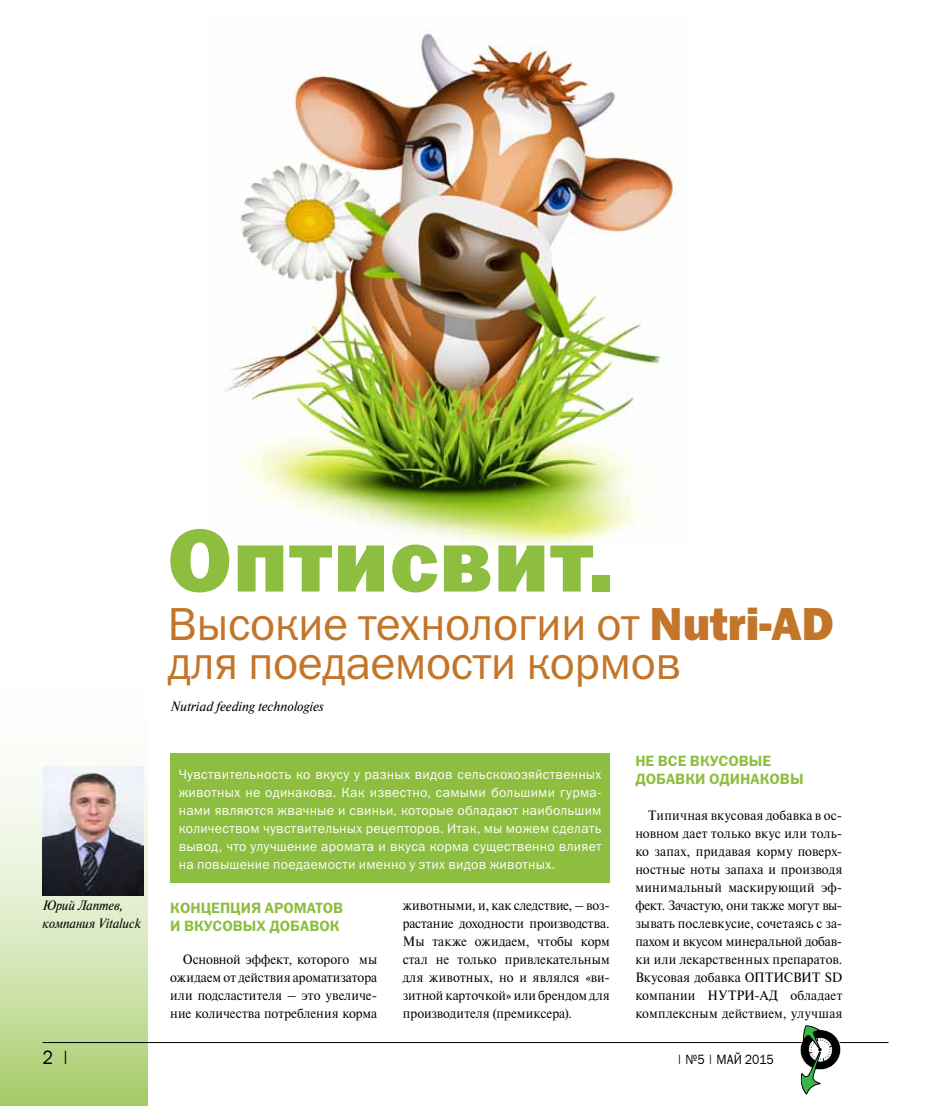
<style>
.page{position:relative;width:936px;height:1106px;background:#fff}
.page>*{position:absolute;margin:0;border:0;box-sizing:border-box;transform-origin:0 0}
.t1{font:90px "Franklin Gothic Heavy C";letter-spacing:.01em;color:#8ebe3f}
.t2{font:46.5px/39px "Franklin Gothic Book C";letter-spacing:-.01em;color:#c3752a}
.t3{font:19.5px "Franklin Gothic Book C";color:#000;scale:.9 1}
.t4{font:15px/18px "Franklin Gothic Demi C";color:#8ebe3f}
.t5{font:13.5px/18px "Newton C";letter-spacing:.01em;color:#000;text-align:justify;scale:.95 1}
.t6{font:13.5px/18px "Franklin Gothic Book C";letter-spacing:.02em;color:#fff;text-align:justify}
.t7{font:italic 13.5px/18px "Newton C";color:#000;scale:.95 1}
.t8{font:italic 13.5px "Newton C";color:#000}
.t9{font:13.5px "Franklin Gothic Book C";color:#000;scale:.9 1}
.s1{font-family:"Franklin Gothic Heavy C"}
</style>
<div class="page">
<svg style="left:0;top:777px;width:148px;height:329px;background:#cde1aa"></svg>
<img style="left:225px;top:33px;width:461px;height:507px">
<hr style="left:43px;top:1042px;width:845px;height:1px;background:#000">
<svg style="left:799px;top:1025px;width:42px;height:69px"></svg>
<svg style="left:225px;top:526px;width:371px;height:20px"></svg>
<div style="left:170px;top:753px;width:440px;height:130px;background:#8ebe3f"></div>
<img style="left:42px;top:766px;width:102px;height:129px">
<h1 class="t1" style="left:168px;top:509px;width:448px">Оптисвит.</h1>
<h2 class="t2" style="left:168px;top:603px;width:667px">Высокие технологии от <span class="s1">Nutri-AD </span>для поедаемости кормов</h2>
<p class="t7" style="left:43px;top:896px;width:105px">Юрий Лаптев, компания Vitaluck</p>
<p class="t8" style="left:170px;top:699px;width:155px">Nutriad feeding technologies</p>
<p class="t6" style="left:179px;top:765px;width:424px">Чувствительность ко вкусу у разных видов сельскохозяйственных животных не одинакова. Как известно, самыми большими гурма&shy;нами являются жвачные и свиньи, которые обладают наибольшим количеством чувствительных рецепторов. Итак, мы можем сделать вывод, что улучшение аромата и вкуса корма существенно влияет на повышение поедаемости именно у этих видов животных.</p>
<p class="t4" style="left:170px;top:898px;width:175px">Концепция ароматов и вкусовых добавок</p>
<p class="t5" style="left:170px;top:950px;width:219px;text-indent:13px">Основной эффект, которого мы ожидаем от действия ароматизатора или подсластителя – это увеличе&shy;ние количества потребления корма</p>
<p class="t5" style="left:403px;top:896px;width:219px">животными, и, как следствие, – воз&shy;растание доходности производства.<br>Мы также ожидаем, чтобы корм стал не только привлекательным для животных, но и являлся «ви&shy;зитной карточкой» или брендом для производителя (премиксера).</p>
<p class="t4" style="left:635px;top:751px;width:170px">Не все вкусовые добавки одинаковы</p>
<p class="t5" style="left:635px;top:806px;width:219px;text-indent:13px">Типичная вкусовая добавка в ос&shy;новном дает только вкус или толь&shy;ко запах, придавая корму поверх&shy;ностные ноты запаха и производя минимальный маскирующий эф&shy;фект. Зачастую, они также могут вы&shy;зывать послевкусие, сочетаясь с за&shy;пахом и вкусом минеральной добав&shy;ки или лекарственных препаратов.<br>Вкусовая добавка ОПТИСВИТ SD компании НУТРИ-АД обладает комплексным действием, улучшая</p>
<h3 class="t3" style="left:43px;top:1046px;width:32px">2 |</h3>
<p class="t9" style="left:676px;top:1051px;width:110px">| №5 | май 2015</p>
</div>
